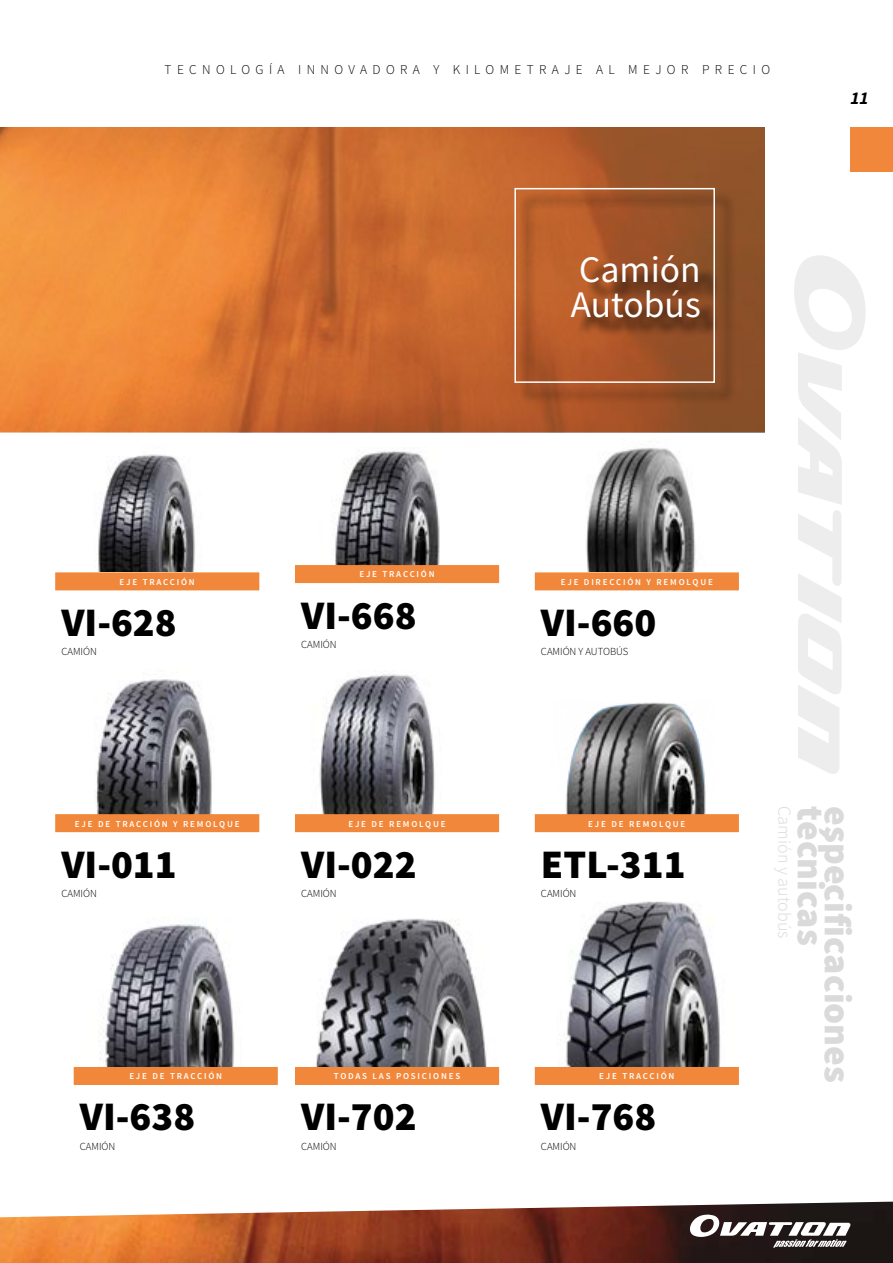
<style>
.page{position:relative;width:893px;height:1263px;background:#fff}
.page>*{position:absolute;margin:0;border:0;box-sizing:border-box;transform-origin:0 0}
.t1{font:900 40.5px "Source Sans Pro";color:#000}
.t2{font:900 37.5px "Source Sans Pro";color:#dadada}
.t3{font:37.5px/34.5px "Source Sans Pro";color:#fff}
.t4{font:300 18px "Source Sans Pro";color:#dadada}
.t5{font:italic 700 18px "Source Sans Pro";color:#000}
.t6{font:300 13.5px "Source Sans Pro";letter-spacing:.4em;color:#000}
.t7{font:300 10.8px "Source Sans Pro";color:#000}
.t8{font:600 9px "Source Sans Pro";letter-spacing:.2em;color:#fff}
</style>
<div class="page">
<img style="left:499px;top:901px;width:222px;height:184px">
<img style="left:314px;top:901px;width:200px;height:175px">
<img style="left:73px;top:920px;width:161px;height:165px">
<img style="left:247px;top:673px;width:323px;height:160px">
<div style="left:304px;top:824px;width:161px;height:73px;background:#fff"></div>
<img style="left:55px;top:679px;width:192px;height:154px">
<div style="left:64px;top:824px;width:172px;height:90px;background:#fff"></div>
<img style="left:454px;top:432px;width:311px;height:247px">
<div style="left:553px;top:572px;width:186px;height:83px;background:#fff"></div>
<img style="left:335px;top:448px;width:245px;height:221px">
<div style="left:304px;top:572px;width:153px;height:97px;background:#fff"></div>
<img style="left:0;top:432px;width:304px;height:159px">
<div style="left:74px;top:572px;width:149px;height:76px;background:#fff"></div>
<img style="left:0;top:128px;width:765px;height:304px">
<div style="left:850px;top:128px;width:43px;height:44px;background:#f1873a"></div>
<svg style="left:794px;top:255px;width:72px;height:519px"></svg>
<img style="left:0;top:1201px;width:893px;height:62px">
<svg style="left:688px;top:1213px;width:164px;height:34px"></svg>
<div style="left:519px;top:192px;width:216px;height:211px;background:#000;opacity:.75"></div>
<div style="left:514px;top:188px;width:201px;height:195px;border:2px solid #fff"></div>
<div style="left:55px;top:572px;width:204px;height:18px;background:#f1873a"></div>
<div style="left:295px;top:565px;width:204px;height:18px;background:#f1873a"></div>
<div style="left:535px;top:572px;width:204px;height:18px;background:#f1873a"></div>
<div style="left:55px;top:814px;width:204px;height:18px;background:#f1873a"></div>
<div style="left:74px;top:1067px;width:204px;height:18px;background:#f1873a"></div>
<div style="left:295px;top:814px;width:204px;height:18px;background:#f1873a"></div>
<img style="left:550px;top:700px;width:156px;height:114px">
<div style="left:535px;top:814px;width:204px;height:18px;background:#f1873a"></div>
<div style="left:295px;top:1067px;width:204px;height:18px;background:#f1873a"></div>
<div style="left:535px;top:1067px;width:204px;height:18px;background:#f1873a"></div>
<h3 class="t6" style="left:165px;top:61px;width:607px">TECNOLOGÍA INNOVADORA Y KILOMETRAJE AL MEJOR PRECIO</h3>
<h2 class="t3" style="left:571px;top:253px;width:131px">Camión<br>Autobús</h2>
<h3 class="t5" style="left:850px;top:87px;width:20px">11</h3>
<p class="t8" style="left:120px;top:576px;width:77px">EJE TRACCIÓN</p>
<h1 class="t1" style="left:61px;top:596px;width:117px">VI-628</h1>
<p class="t7" style="left:61px;top:645px;width:37px">CAMIÓN</p>
<p class="t8" style="left:359px;top:569px;width:77px">EJE TRACCIÓN</p>
<h1 class="t1" style="left:301px;top:589px;width:117px">VI-668</h1>
<p class="t7" style="left:301px;top:638px;width:37px">CAMIÓN</p>
<p class="t8" style="left:561px;top:576px;width:153px">EJE DIRECCIÓN Y REMOLQUE</p>
<h1 class="t1" style="left:541px;top:596px;width:117px">VI-660</h1>
<p class="t7" style="left:541px;top:645px;width:89px">CAMIÓN Y AUTOBÚS</p>
<p class="t8" style="left:75px;top:818px;width:166px">EJE DE TRACCIÓN Y REMOLQUE</p>
<p class="t8" style="left:348px;top:818px;width:99px">EJE DE REMOLQUE</p>
<p class="t8" style="left:588px;top:818px;width:99px">EJE DE REMOLQUE</p>
<h1 class="t1" style="left:61px;top:838px;width:117px">VI-011</h1>
<p class="t7" style="left:61px;top:887px;width:37px">CAMIÓN</p>
<h1 class="t1" style="left:301px;top:838px;width:117px">VI-022</h1>
<p class="t7" style="left:301px;top:887px;width:37px">CAMIÓN</p>
<h1 class="t1" style="left:541px;top:838px;width:146px">ETL-311</h1>
<p class="t7" style="left:541px;top:887px;width:37px">CAMIÓN</p>
<p class="t8" style="left:129px;top:1071px;width:94px">EJE DE TRACCIÓN</p>
<p class="t8" style="left:334px;top:1071px;width:128px">TODAS LAS POSICIONES</p>
<p class="t8" style="left:599px;top:1071px;width:77px">EJE TRACCIÓN</p>
<h3 class="t4" style="left:795px;top:806px;width:134px;rotate:90deg">Camión y autobús</h3>
<h2 class="t2" style="left:835px;top:806px;width:141px;rotate:90deg">técnicas</h2>
<h2 class="t2" style="left:862px;top:806px;width:278px;rotate:90deg">especificaciones</h2>
<h1 class="t1" style="left:80px;top:1090px;width:117px">VI-638</h1>
<p class="t7" style="left:80px;top:1139px;width:37px">CAMIÓN</p>
<h1 class="t1" style="left:301px;top:1090px;width:117px">VI-702</h1>
<p class="t7" style="left:301px;top:1139px;width:37px">CAMIÓN</p>
<h1 class="t1" style="left:541px;top:1090px;width:117px">VI-768</h1>
<p class="t7" style="left:541px;top:1139px;width:37px">CAMIÓN</p>
</div>
